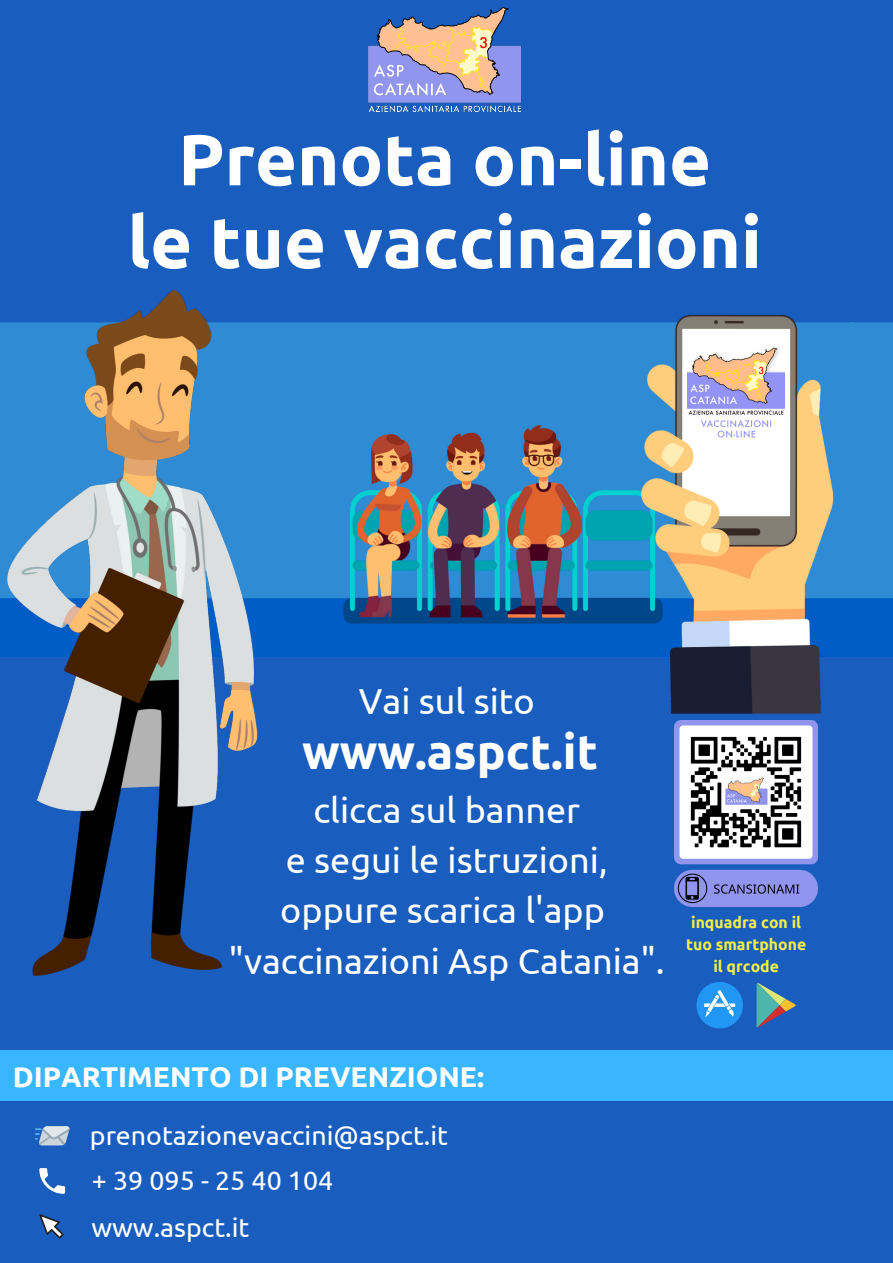
<style>
.page{position:relative;width:893px;height:1263px;background:#fff}
.page>*{position:absolute;margin:0;border:0;box-sizing:border-box;transform-origin:0 0}
.t1{font:700 72px/82.7px "Ubuntu";color:#fff;text-align:center}
.t2{font:700 48px "Ubuntu";color:#fff}
.t3{font:36px/50.2px "Ubuntu";color:#fff;text-align:center}
.t4{font:700 28.5px "Ubuntu";color:#fff}
.t5{font:26.78px/45.1px "Ubuntu";color:#fff}
.t6{font:700 15.75px/22px "Ubuntu";color:#f6ef45;text-align:center}
</style>
<div class="page">
<div style="left:0;top:1042px;width:893px;height:69px;background:#38b6ff"></div>
<div style="left:0;top:0;width:893px;height:1049px;background:#195dbf"></div>
<img style="left:311px;top:314px;width:540px;height:511px">
<div style="left:0;top:1102px;width:893px;height:161px;background:#195dbf"></div>
<svg style="left:39px;top:1214px;width:25px;height:24px"></svg>
<svg style="left:35px;top:1126px;width:34px;height:19px"></svg>
<svg style="left:39px;top:1168px;width:26px;height:26px"></svg>
<img style="left:851px;top:322px;width:42px;height:335px">
<img style="left:0;top:290px;width:311px;height:686px">
<img style="left:368px;top:7px;width:153px;height:105px">
<svg style="left:696px;top:982px;width:47px;height:46px"></svg>
<svg style="left:756px;top:983px;width:40px;height:45px"></svg>
<img style="left:688px;top:346px;width:96px;height:97px">
<img style="left:674px;top:721px;width:143px;height:185px">
<h1 class="t1" style="left:127px;top:117px;width:636px">Prenota on-line<br>le tue vaccinazioni</h1>
<p class="t3" style="left:359px;top:676px;width:177px">Vai sul sito</p>
<h2 class="t2" style="left:302px;top:724px;width:297px">www.aspct.it</h2>
<p class="t3" style="left:229px;top:784px;width:437px">clicca sul banner<br>e segui le istruzioni, oppure scarica l'app "vaccinazioni Asp Catania".</p>
<p class="t6" style="left:686px;top:911px;width:122px">inquadra con il tuo smartphone il qrcode</p>
<p class="t4" style="left:13px;top:1060px;width:473px">DIPARTIMENTO DI PREVENZIONE:</p>
<p class="t5" style="left:90px;top:1112px;width:359px">prenotazionevaccini@aspct.it + 39 095 - 25 40 104</p>
<p class="t5" style="left:91px;top:1204px;width:159px">www.aspct.it</p>
</div>
